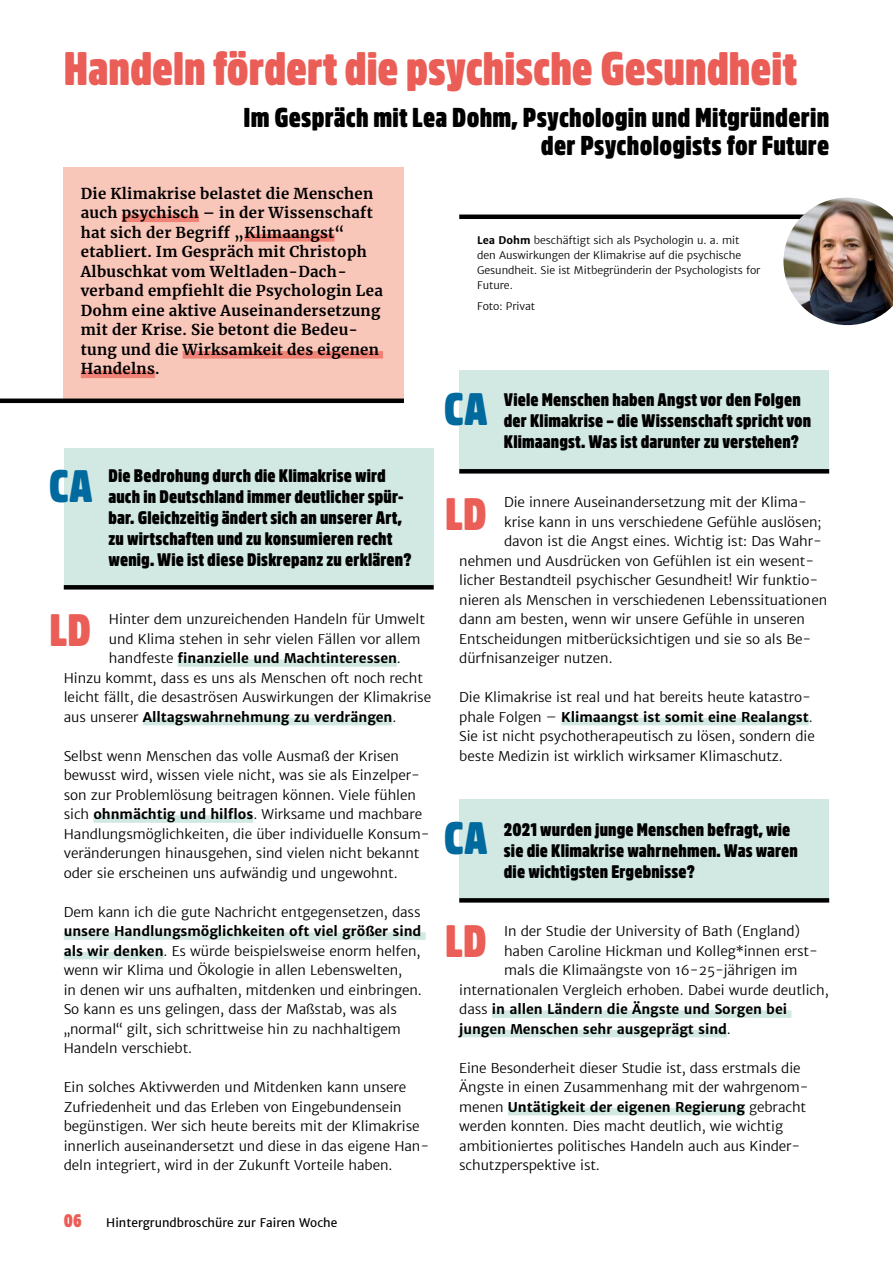
<style>
.page{position:relative;width:893px;height:1263px;background:#fff}
.page>*{position:absolute;margin:0;border:0;box-sizing:border-box;transform-origin:0 0}
.t1{font:900 46.5px "Amsi Pro Condensed";color:#eb5e57}
.t2{font:900 45px "Amsi Pro Condensed";color:#00699e}
.t3{font:900 45px "Amsi Pro Condensed";color:#eb5e57}
.t4{font:900 27px/28.5px "Amsi Pro Condensed";letter-spacing:.01em;color:#000;text-align:right}
.t5{font:900 18px/21px "Amsi Pro Condensed";letter-spacing:.01em;color:#000}
.t6{font:900 18px "Amsi Pro Condensed";color:#eb5e57}
.t7{font:700 15px/19.5px "Merriweather";letter-spacing:.02em;color:#000}
.t8{font:300 13.5px/19.5px "Merriweather Sans";letter-spacing:-.005em;color:#000}
.t9{font:700 13.5px "Merriweather Sans";letter-spacing:-.005em;color:#000}
.t10{font:12px "Merriweather Sans";color:#000}
.t11{font:300 10.5px/15px "Merriweather Sans";letter-spacing:-.005em;color:#000}
.s1{font-weight:300}
.s2{font-weight:700}
</style>
<div class="page">
<div style="left:178px;top:659px;width:219px;height:8px;background:#d2e9e3"></div>
<div style="left:143px;top:718px;width:249px;height:7px;background:#d2e9e3"></div>
<div style="left:93px;top:815px;width:160px;height:8px;background:#d2e9e3"></div>
<div style="left:64px;top:932px;width:362px;height:8px;background:#d2e9e3"></div>
<div style="left:64px;top:952px;width:100px;height:7px;background:#d2e9e3"></div>
<div style="left:561px;top:718px;width:248px;height:7px;background:#d2e9e3"></div>
<div style="left:492px;top:1010px;width:299px;height:8px;background:#d2e9e3"></div>
<div style="left:459px;top:1030px;width:268px;height:7px;background:#d2e9e3"></div>
<div style="left:508px;top:1108px;width:237px;height:7px;background:#d2e9e3"></div>
<div style="left:459px;top:370px;width:370px;height:99px;background:#d2e9e3"></div>
<svg style="left:459px;top:469px;width:370px;height:4px"></svg>
<div style="left:64px;top:167px;width:340px;height:234px;background:#f9c6ba"></div>
<div style="left:122px;top:215px;width:77px;height:7px;background:#f08376"></div>
<div style="left:244px;top:234px;width:91px;height:8px;background:#f08376"></div>
<div style="left:183px;top:351px;width:200px;height:8px;background:#f08376"></div>
<div style="left:81px;top:371px;width:74px;height:7px;background:#f08376"></div>
<div style="left:0;top:398px;width:404px;height:5px;background:#000"></div>
<div style="left:64px;top:448px;width:370px;height:137px;background:#d2e9e3"></div>
<div style="left:64px;top:585px;width:370px;height:5px;background:#000"></div>
<div style="left:459px;top:800px;width:370px;height:98px;background:#d2e9e3"></div>
<svg style="left:459px;top:898px;width:370px;height:4px"></svg>
<svg style="left:459px;top:214px;width:324px;height:1px"></svg>
<hr style="left:459px;top:215px;width:353px;height:4px;background:#000">
<img style="left:783px;top:198px;width:110px;height:127px">
<h1 class="t1" style="left:64px;top:33px;width:735px">Handeln fördert die psychische Gesundheit</h1>
<h3 class="t4" style="left:243px;top:100px;width:587px">Im Gespräch mit Lea Dohm, Psychologin und Mitgründerin der Psychologists for Future</h3>
<p class="t7" style="left:81px;top:183px;width:304px">Die Klimakrise belastet die Menschen auch psychisch – in der Wissenschaft hat sich der Begriff „Klimaangst“ etabliert. Im Gespräch mit Christoph Albuschkat vom Weltladen-Dach&shy;verband empfiehlt die Psychologin Lea Dohm eine aktive Auseinandersetzung mit der Krise. Sie betont die Bedeu&shy;tung und die Wirksamkeit des eigenen Handelns.</p>
<h2 class="t2" style="left:49px;top:451px;width:45px">CA</h2>
<h3 class="t5" style="left:108px;top:464px;width:305px">Die Bedrohung durch die Klimakrise wird auch in Deutschland immer deutlicher spür&shy;bar. Gleichzeitig ändert sich an unserer Art, zu wirtschaften und zu konsumieren recht wenig. Wie ist diese Diskrepanz zu erklären?</h3>
<p class="t8" style="left:109px;top:609px;width:318px">Hinter dem unzureichenden Handeln für Umwelt</p>
<p class="t8" style="left:109px;top:629px;width:313px">und Klima stehen in sehr vielen Fällen vor allem</p>
<p class="t9" style="left:109px;top:649px;width:294px"><span class="s1">handfeste</span> finanzielle und Machtinteressen<span class="s1">.</span></p>
<p class="t8" style="left:64px;top:668px;width:361px">Hinzu kommt, dass es uns als Menschen oft noch recht</p>
<p class="t8" style="left:64px;top:687px;width:369px">leicht fällt, die desaströsen Auswirkungen der Klimakrise</p>
<p class="t9" style="left:64px;top:708px;width:334px"><span class="s1">aus unserer</span> Alltagswahrnehmung zu verdrängen<span class="s1">.</span></p>
<p class="t8" style="left:64px;top:746px;width:367px">Selbst wenn Menschen das volle Ausmaß der Krisen bewusst wird, wissen viele nicht, was sie als Einzelper&shy;son zur Problemlösung beitragen können. Viele fühlen sich <span class="s2">ohnmächtig und hilflos</span>. Wirksame und machbare Handlungsmöglichkeiten, die über individuelle Konsum&shy;veränderungen hinausgehen, sind vielen nicht bekannt oder sie erscheinen uns aufwändig und ungewohnt.</p>
<p class="t8" style="left:64px;top:902px;width:358px">Dem kann ich die gute Nachricht entgegensetzen, dass</p>
<p class="t8" style="left:64px;top:921px;width:359px"><span class="s2">unsere Handlungsmöglichkeiten oft viel größer sind als wir denken</span>. Es würde beispielsweise enorm helfen, wenn wir Klima und Ökologie in allen Lebenswelten,<br>in denen wir uns aufhalten, mitdenken und einbringen.<br>So kann es uns gelingen, dass der Maßstab, was als „normal“ gilt, sich schrittweise hin zu nachhaltigem Handeln verschiebt.</p>
<p class="t8" style="left:64px;top:1077px;width:367px">Ein solches Aktivwerden und Mitdenken kann unsere Zufriedenheit und das Erleben von Eingebundensein begünstigen. Wer sich heute bereits mit der Klimakrise innerlich auseinandersetzt und diese in das eigene Han&shy;deln integriert, wird in der Zukunft Vorteile haben.</p>
<h2 class="t3" style="left:49px;top:595px;width:43px">LD</h2>
<p class="t11" style="left:477px;top:233px;width:285px"><span class="s2">Lea Dohm</span> beschäftigt sich als Psychologin u. a. mit den Auswirkungen der Klimakrise auf die psychische Gesundheit. Sie ist Mitbegründerin der Psychologists for Future.</p>
<p class="t11" style="left:477px;top:299px;width:60px">Foto: Privat</p>
<h2 class="t2" style="left:444px;top:374px;width:45px">CA</h2>
<h3 class="t5" style="left:504px;top:388px;width:309px">Viele Menschen haben Angst vor den Folgen der Klimakrise – die Wissenschaft spricht von<br>Klimaangst. Was ist darunter zu verstehen?</h3>
<p class="t8" style="left:504px;top:492px;width:304px">Die innere Auseinandersetzung mit der Klima-</p>
<p class="t8" style="left:504px;top:512px;width:319px">krise kann in uns verschiedene Gefühle auslösen;</p>
<p class="t8" style="left:504px;top:531px;width:319px">davon ist die Angst eines. Wichtig ist: Das Wahr-</p>
<p class="t8" style="left:459px;top:551px;width:357px">nehmen und Ausdrücken von Gefühlen ist ein wesent-</p>
<p class="t8" style="left:459px;top:570px;width:361px">licher Bestandteil psychischer Gesundheit! Wir funktio-</p>
<p class="t8" style="left:459px;top:590px;width:369px">nieren als Menschen in verschiedenen Lebenssituationen</p>
<p class="t8" style="left:459px;top:609px;width:347px">dann am besten, wenn wir unsere Gefühle in unseren</p>
<p class="t8" style="left:459px;top:629px;width:354px">Entscheidungen mitberücksichtigen und sie so als Be-</p>
<p class="t8" style="left:459px;top:648px;width:155px">dürfnisanzeiger nutzen.</p>
<p class="t8" style="left:459px;top:687px;width:357px">Die Klimakrise ist real und hat bereits heute katastro&shy;phale Folgen – <span class="s2">Klimaangst ist somit eine Realangst</span>.<br>Sie ist nicht psychotherapeutisch zu lösen, sondern die beste Medizin ist wirklich wirksamer Klimaschutz.</p>
<h2 class="t3" style="left:445px;top:479px;width:43px">LD</h2>
<h2 class="t2" style="left:444px;top:803px;width:45px">CA</h2>
<h3 class="t5" style="left:504px;top:817px;width:296px">2021 wurden junge Menschen befragt, wie sie die Klimakrise wahrnehmen. Was waren die wichtigsten Ergebnisse?</h3>
<p class="t8" style="left:504px;top:921px;width:298px">In der Studie der University of Bath (England)</p>
<p class="t8" style="left:504px;top:941px;width:315px">haben Caroline Hickman und Kolleg*innen erst-</p>
<p class="t8" style="left:504px;top:960px;width:295px">mals die Klimaängste von 16-25-jährigen im</p>
<p class="t8" style="left:459px;top:980px;width:371px">internationalen Vergleich erhoben. Dabei wurde deutlich,</p>
<p class="t9" style="left:459px;top:1000px;width:329px"><span class="s1">dass</span> in allen Ländern die Ängste und Sorgen bei</p>
<p class="t9" style="left:459px;top:1020px;width:273px">jungen Menschen sehr ausgeprägt sind<span class="s1">.</span></p>
<p class="t8" style="left:459px;top:1058px;width:351px">Eine Besonderheit dieser Studie ist, dass erstmals die Ängste in einen Zusammenhang mit der wahrgenom&shy;menen <span class="s2">Untätigkeit der eigenen Regierung</span> gebracht werden konnten. Dies macht deutlich, wie wichtig ambitioniertes politisches Handeln auch aus Kinder&shy;schutzperspektive ist.</p>
<h2 class="t3" style="left:445px;top:906px;width:43px">LD</h2>
<h3 class="t6" style="left:64px;top:1207px;width:19px">06</h3>
<p class="t10" style="left:106px;top:1215px;width:233px">Hintergrundbroschüre zur Fairen Woche</p>
</div>
